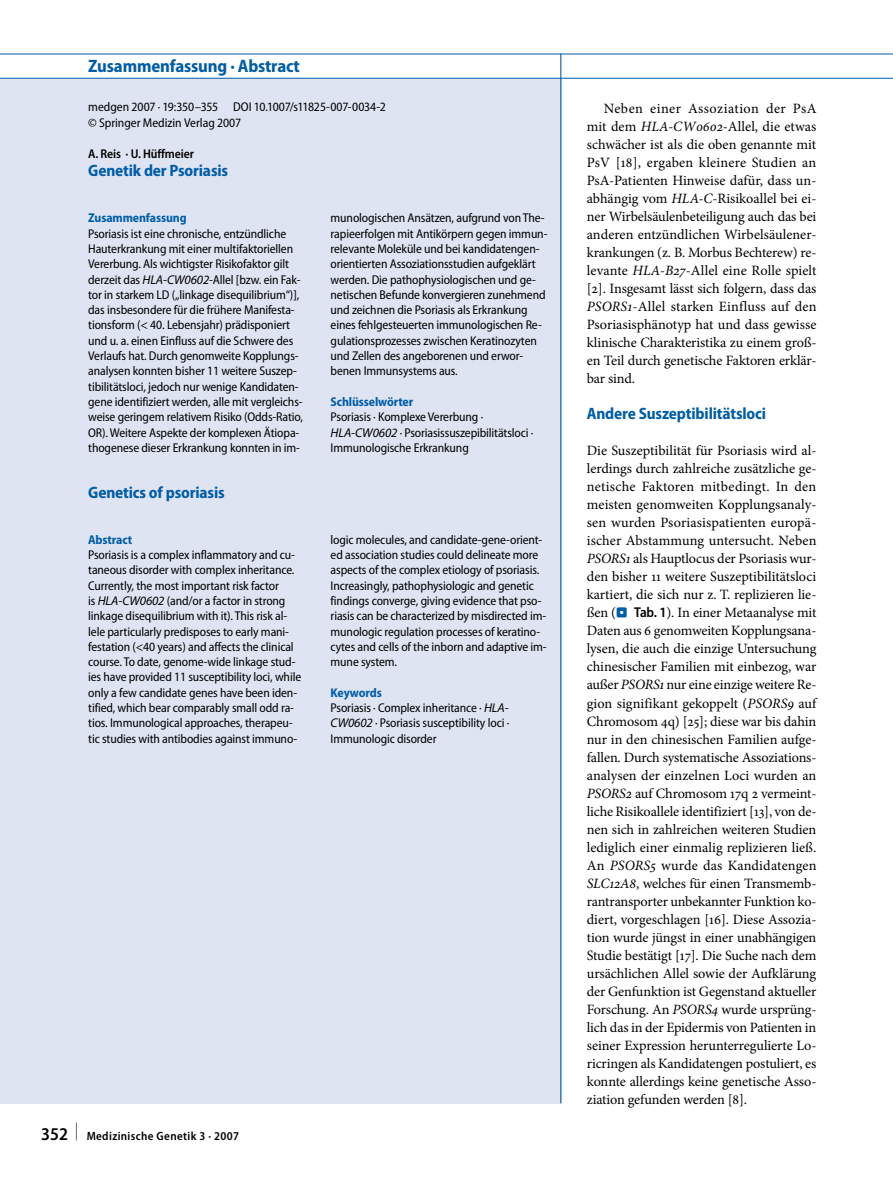
<style>
.page{position:relative;width:893px;height:1178px;background:#fff}
.page>*{position:absolute;margin:0;border:0;box-sizing:border-box;transform-origin:0 0}
._001_rubrik{font:700 semi-condensed 18px "Myriad Pro";letter-spacing:-.01em;color:#005da8}
._012_u1{font:700 semi-condensed 16.5px "Myriad Pro";letter-spacing:-.01em;color:#005da8}
._103_abstract_u1{font:700 semi-condensed 16.5px "Myriad Pro";letter-spacing:-.01em;color:#005da8}
._103_abstract_u1_eng{font:700 semi-condensed 16.5px "Myriad Pro";letter-spacing:-.01em;color:#005da8}
._010_fliesstext_ohne{font:14.25px/18px "Minion Pro";letter-spacing:-.01em;color:#000;text-align:justify}
._010_fliesstext_mit{font:14.25px/18px "Minion Pro";letter-spacing:-.015em;color:#000;text-align:justify}
._104_abstract_text_o{font:semi-condensed 12.75px/15.3px "Myriad Pro";letter-spacing:-.01em;color:#000}
._002_quelle_doi{font:semi-condensed 12.75px "Myriad Pro";letter-spacing:-.005em;color:#000}
._105_abstract_u2{font:700 semi-condensed 12.75px "Myriad Pro";letter-spacing:-.01em;color:#005da8}
._102_abstract_autore{font:600 semi-condensed 12.75px "Myriad Pro";letter-spacing:-.01em;color:#000}
._105_abstract_u2_eng{font:700 semi-condensed 12.75px "Myriad Pro";letter-spacing:-.015em;color:#005da8}
.t1{font:600 semi-condensed 12px "Myriad Pro";letter-spacing:.03em;color:#000}
.s1{font-style:italic;font-stretch:normal}
.s2{font-size:18px}
.s3{font-style:italic}
.s4{font-family:"S Buttons";font-size:13.5px;color:#005da8}
.s5{font-family:"Myriad Pro";font-weight:600;font-stretch:semi-condensed}
</style>
<div class="page">
<div style="left:0;top:78px;width:561px;height:1026px;background:#dfe4f2"></div>
<hr style="left:560px;top:54px;width:1px;height:1049px;background:#005da8">
<hr style="left:0;top:54px;width:893px;height:1px;background:#005da8">
<hr style="left:0;top:78px;width:893px;height:1px;background:#005da8">
<p class="_001_rubrik" style="left:88px;top:56px;width:213px">Zusammenfassung · Abstract</p>
<p class="_002_quelle_doi" style="left:88px;top:100px;width:299px">medgen 2007 · 19:350–355 DOI 10.1007/s11825-007-0034-2</p>
<p class="_002_quelle_doi" style="left:88px;top:115px;width:154px">© Springer Medizin Verlag 2007</p>
<p class="_102_abstract_autore" style="left:88px;top:146px;width:107px">A. Reis · U. Hüffmeier</p>
<p class="_103_abstract_u1" style="left:88px;top:162px;width:141px">Genetik der Psoriasis</p>
<p class="_105_abstract_u2" style="left:88px;top:211px;width:100px">Zusammenfassung</p>
<p class="_104_abstract_text_o" style="left:88px;top:226px;width:216px">Psoriasis ist eine chronische, entzündliche Hauterkrankung mit einer multifaktoriellen Vererbung. Als wichtigster Risikofaktor gilt derzeit das <span class="s1">HLA-CW0602</span>-Allel [bzw. ein Fak&shy;tor in starkem LD („linkage disequilibrium“)], das insbesondere für die frühere Manifesta&shy;tionsform (&lt; 40. Lebensjahr) prädisponiert und u. a. einen Einfluss auf die Schwere des Verlaufs hat. Durch genomweite Kopplungs&shy;analysen konnten bisher 11 weitere Suszep&shy;tibilitätsloci, jedoch nur wenige Kandidaten&shy;gene identifiziert werden, alle mit vergleichs&shy;weise geringem relativem Risiko (Odds-Ratio, OR).Weitere Aspekte der komplexen Ätiopa&shy;thogenese dieser Erkrankung konnten in im-</p>
<p class="_104_abstract_text_o" style="left:331px;top:211px;width:218px">munologischen Ansätzen, aufgrund von The&shy;rapieerfolgen mit Antikörpern gegen immun&shy;relevante Moleküle und bei kandidatengen&shy;orientierten Assoziationsstudien aufgeklärt werden. Die pathophysiologischen und ge&shy;netischen Befunde konvergieren zunehmend und zeichnen die Psoriasis als Erkrankung eines fehlgesteuerten immunologischen Re&shy;gulationsprozesses zwischen Keratinozyten und Zellen des angeborenen und erwor&shy;benen Immunsystems aus.</p>
<p class="_105_abstract_u2" style="left:331px;top:395px;width:84px">Schlüsselwörter</p>
<p class="_104_abstract_text_o" style="left:331px;top:410px;width:204px">Psoriasis · Komplexe Vererbung ·<br><span class="s1">HLA-CW0602</span> · Psoriasissuszepibilitätsloci ·<br>Immunologische Erkrankung</p>
<p class="_103_abstract_u1_eng" style="left:88px;top:483px;width:138px">Genetics of psoriasis</p>
<p class="_105_abstract_u2" style="left:88px;top:532px;width:45px">Abstract</p>
<p class="_104_abstract_text_o" style="left:88px;top:547px;width:214px">Psoriasis is a complex inflammatory and cu&shy;taneous disorder with complex inheritance.<br>Currently, the most important risk factor<br>is <span class="s1">HLA-CW0602</span> (and/or a factor in strong linkage disequilibrium with it). This risk al&shy;lele particularly predisposes to early mani&shy;festation (&lt;40 years) and affects the clinical course. To date, genome-wide linkage stud&shy;ies have provided 11 susceptibility loci, while only a few candidate genes have been iden&shy;tified, which bear comparably small odd ra&shy;tios. Immunological approaches, therapeu&shy;tic studies with antibodies against immuno-</p>
<p class="_104_abstract_text_o" style="left:331px;top:532px;width:218px">logic molecules, and candidate-gene-orient&shy;ed association studies could delineate more aspects of the complex etiology of psoriasis.<br>Increasingly, pathophysiologic and genetic findings converge, giving evidence that pso&shy;riasis can be characterized by misdirected im&shy;munologic regulation processes of keratino&shy;cytes and cells of the inborn and adaptive im&shy;mune system.</p>
<p class="_105_abstract_u2_eng" style="left:331px;top:685px;width:53px">Keywords</p>
<p class="_104_abstract_text_o" style="left:331px;top:700px;width:180px;text-align:justify">Psoriasis · Complex inheritance · <span class="s1">HLA-CW0602</span> · Psoriasis susceptibility loci · Immunologic disorder</p>
<p class="t1" style="left:41px;top:1129px;width:200px"><span class="s2">352 </span><sup>|</sup> Medizinische Genetik 3 · 2007</p>
<p class="_010_fliesstext_mit" style="left:587px;top:100px;width:231px;text-indent:17px">Neben einer Assoziation der PsA mit dem <span class="s3">HLA-CW0602</span>-Allel, die etwas schwächer ist als die oben genannte mit PsV [18], ergaben kleinere Studien an PsA-Patienten Hinweise dafür, dass un&shy;abhängig vom <span class="s3">HLA-C</span>-Risikoallel bei ei&shy;ner Wirbelsäulenbeteiligung auch das bei anderen entzündlichen Wirbelsäulener&shy;krankungen (z. B. Morbus Bechterew) re&shy;levante <span class="s3">HLA-B27</span>-Allel eine Rolle spielt [2]. Insgesamt lässt sich folgern, dass das <span class="s3">PSORS1</span>-Allel starken Einfluss auf den Psoriasisphänotyp hat und dass gewisse klinische Charakteristika zu einem groß&shy;en Teil durch genetische Faktoren erklär&shy;bar sind.</p>
<p class="_012_u1" style="left:587px;top:405px;width:181px">Andere Suszeptibilitätsloci</p>
<p class="_010_fliesstext_ohne" style="left:587px;top:442px;width:231px">Die Suszeptibilität für Psoriasis wird al&shy;lerdings durch zahlreiche zusätzliche ge&shy;netische Faktoren mitbedingt. In den meisten genomweiten Kopplungsanaly&shy;sen wurden Psoriasispatienten europä&shy;ischer Abstammung untersucht. Neben <span class="s3">PSORS1</span> als Hauptlocus der Psoriasis wur&shy;den bisher 11 weitere Suszeptibilitätsloci kartiert, die sich nur z. T. replizieren lie&shy;ßen (<span class="s4">.</span> <span class="s5">Tab. 1</span>). In einer Metaanalyse mit Daten aus 6 genomweiten Kopplungsana&shy;lysen, die auch die einzige Untersuchung chinesischer Familien mit einbezog, war außer <span class="s3">PSORS1</span> nur eine einzige weitere Re&shy;gion signifikant gekoppelt (<span class="s3">PSORS9</span> auf Chromosom 4q) [25]; diese war bis dahin nur in den chinesischen Familien aufge&shy;fallen. Durch systematische Assoziations&shy;analysen der einzelnen Loci wurden an <span class="s3">PSORS2</span> auf Chromosom 17q 2 vermeint&shy;liche Risikoallele identifiziert [13], von de&shy;nen sich in zahlreichen weiteren Studien lediglich einer einmalig replizieren ließ.<br>An <span class="s3">PSORS5</span> wurde das Kandidatengen <span class="s3">SLC12A8</span>, welches für einen Transmemb&shy;rantransporter unbekannter Funktion ko&shy;diert, vorgeschlagen [16]. Diese Assozia&shy;tion wurde jüngst in einer unabhängigen Studie bestätigt [17]. Die Suche nach dem ursächlichen Allel sowie der Aufklärung der Genfunktion ist Gegenstand aktueller Forschung. An <span class="s3">PSORS4</span> wurde ursprüng&shy;lich das in der Epidermis von Patienten in seiner Expression herunterregulierte Lo&shy;ricringen als Kandidatengen postuliert, es konnte allerdings keine genetische Asso&shy;ziation gefunden werden [8].</p>
</div>
